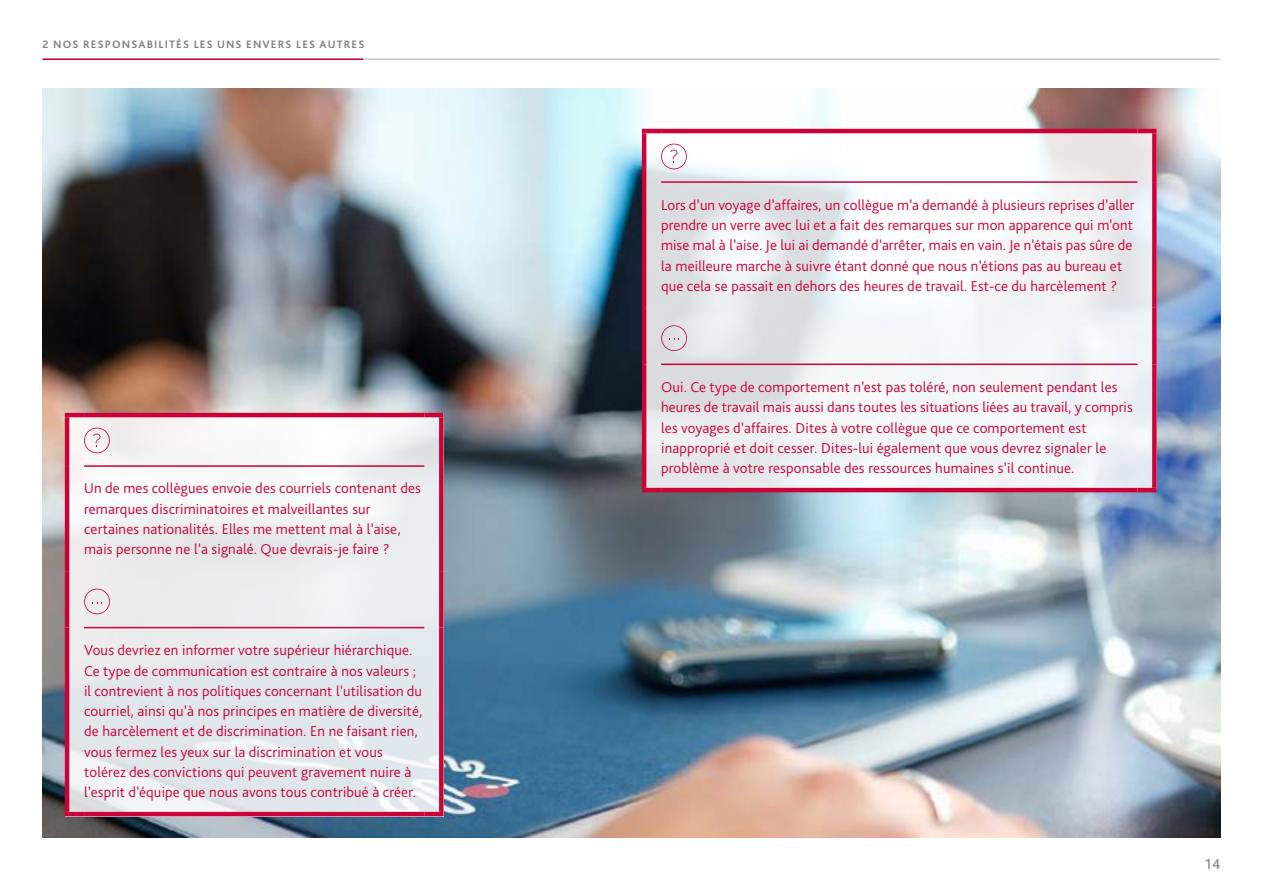
<style>
.page{position:relative;width:1263px;height:893px;background:#fff}
.page>*{position:absolute;margin:0;border:0;box-sizing:border-box;transform-origin:0 0}
.t1{font:300 15px/20.2px "Kl Bliss";letter-spacing:.01em;color:#ca0237}
.t2{font:15px "Kl Bliss";color:#808080}
.t3{font:700 11.25px "Kl Bliss";letter-spacing:.1em;color:#808080}
</style>
<div class="page">
<img style="left:43px;top:88px;width:1177px;height:749px">
<hr style="left:43px;top:59px;width:1177px;height:1px;background:#c5c6c6">
<hr style="left:43px;top:59px;width:320px;height:1px;background:#ca0237">
<svg style="left:69px;top:417px;width:370px;height:395px"></svg>
<hr style="left:65px;top:413px;width:19px;height:4px;background:#ca0237">
<hr style="left:65px;top:417px;width:4px;height:49px;background:#ca0237">
<hr style="left:84px;top:413px;width:340px;height:4px;background:#ca0237">
<hr style="left:424px;top:413px;width:20px;height:4px;background:#ca0237">
<div style="left:439px;top:417px;width:5px;height:49px;background:#ca0237"></div>
<hr style="left:65px;top:466px;width:4px;height:105px;background:#ca0237">
<div style="left:439px;top:466px;width:5px;height:105px;background:#ca0237"></div>
<hr style="left:65px;top:571px;width:4px;height:57px;background:#ca0237">
<div style="left:439px;top:571px;width:5px;height:57px;background:#ca0237"></div>
<hr style="left:65px;top:628px;width:4px;height:184px;background:#ca0237">
<div style="left:439px;top:628px;width:5px;height:184px;background:#ca0237"></div>
<hr style="left:65px;top:812px;width:19px;height:4px;background:#ca0237">
<hr style="left:84px;top:812px;width:340px;height:4px;background:#ca0237">
<hr style="left:424px;top:812px;width:20px;height:4px;background:#ca0237">
<hr style="left:84px;top:627px;width:340px;height:1px;background:#ca0237">
<hr style="left:84px;top:465px;width:340px;height:2px;background:#ca0237">
<svg style="left:84px;top:428px;width:26px;height:25px"></svg>
<svg style="left:84px;top:589px;width:26px;height:25px"></svg>
<svg style="left:646px;top:133px;width:506px;height:355px;fill:#f1f4f6"></svg>
<hr style="left:642px;top:129px;width:19px;height:4px;background:#ca0237">
<hr style="left:642px;top:133px;width:4px;height:49px;background:#ca0237">
<hr style="left:661px;top:129px;width:476px;height:4px;background:#ca0237">
<hr style="left:1137px;top:129px;width:20px;height:4px;background:#ca0237">
<div style="left:1152px;top:133px;width:5px;height:49px;background:#ca0237"></div>
<hr style="left:642px;top:182px;width:4px;height:126px;background:#ca0237">
<div style="left:1152px;top:182px;width:5px;height:126px;background:#ca0237"></div>
<hr style="left:642px;top:308px;width:4px;height:56px;background:#ca0237">
<div style="left:1152px;top:308px;width:5px;height:56px;background:#ca0237"></div>
<hr style="left:642px;top:364px;width:4px;height:124px;background:#ca0237">
<div style="left:1152px;top:364px;width:5px;height:124px;background:#ca0237"></div>
<hr style="left:642px;top:488px;width:19px;height:4px;background:#ca0237">
<hr style="left:661px;top:488px;width:476px;height:4px;background:#ca0237">
<hr style="left:1137px;top:488px;width:20px;height:4px;background:#ca0237">
<hr style="left:661px;top:364px;width:476px;height:1px;background:#ca0237">
<hr style="left:661px;top:181px;width:476px;height:2px;background:#ca0237">
<svg style="left:661px;top:144px;width:26px;height:25px"></svg>
<svg style="left:661px;top:325px;width:26px;height:26px"></svg>
<p class="t3" style="left:43px;top:37px;width:323px">2 NOS RESPONSABILITÉS LES UNS ENVERS LES AUTRES</p>
<p class="t1" style="left:84px;top:478px;width:338px">Un de mes collègues envoie des courriels contenant des remarques discriminatoires et malveillantes sur certaines nationalités. Elles me mettent mal à l’aise, mais personne ne l’a signalé. Que devrais-je faire ?</p>
<p class="t1" style="left:84px;top:640px;width:340px">Vous devriez en informer votre supérieur hiérarchique.<br>Ce type de communication est contraire à nos valeurs ; il contrevient à nos politiques concernant l’utilisation du courriel, ainsi qu’à nos principes en matière de diversité, de harcèlement et de discrimination. En ne faisant rien, vous fermez les yeux sur la discrimination et vous tolérez des convictions qui peuvent gravement nuire à l’esprit d’équipe que nous avons tous contribué à créer.</p>
<p class="t1" style="left:661px;top:194px;width:475px">Lors d’un voyage d’affaires, un collègue m’a demandé à plusieurs reprises d’aller prendre un verre avec lui et a fait des remarques sur mon apparence qui m’ont mise mal à l’aise. Je lui ai demandé d’arrêter, mais en vain. Je n’étais pas sûre de la meilleure marche à suivre étant donné que nous n’étions pas au bureau et que cela se passait en dehors des heures de travail. Est-ce du harcèlement ?</p>
<p class="t1" style="left:661px;top:377px;width:473px">Oui. Ce type de comportement n’est pas toléré, non seulement pendant les heures de travail mais aussi dans toutes les situations liées au travail, y compris les voyages d’affaires. Dites à votre collègue que ce comportement est inapproprié et doit cesser. Dites-lui également que vous devrez signaler le problème à votre responsable des ressources humaines s’il continue.</p>
<p class="t2" style="left:1205px;top:855px;width:17px">14</p>
</div>
